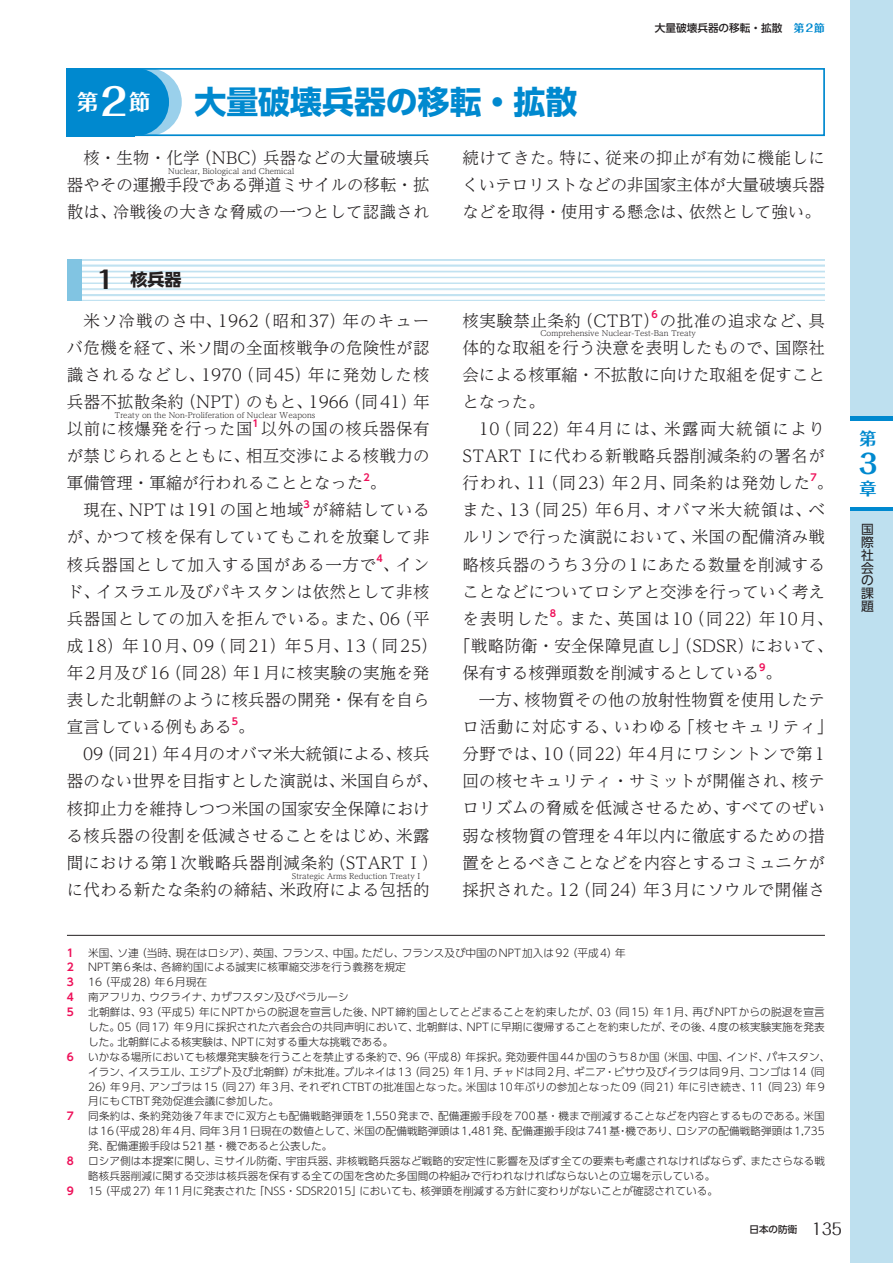
<style>
.page{position:relative;width:893px;height:1263px;background:#fff}
.page>*{position:absolute;margin:0;border:0;box-sizing:border-box;transform-origin:0 0}
.t1{font:700 31.95px "UD Shin Go Pro";color:#0089cf}
.t2{font:700 26.55px "Folk Pro";color:#0089cf}
.t3{font:700 21.3px "Folk Pro";color:#fff}
.t4{font:700 16.95px "UD Shin Go Pro";color:#231f20}
.t5{font:700 16.95px "Folk Pro";color:#0089cf}
.t6{font:300 16.5px/27.2px "UD Reimin Pr 6 N";letter-spacing:.015em;color:#231f20;text-align:justify}
.t7{font:300 16.5px/27.2px "UD Reimin Pr 6 N";letter-spacing:.055em;color:#231f20;text-align:center}
.t8{font:300 16.5px "UD Reimin Pr 6 N";letter-spacing:.035em;color:#231f20}
.t9{font:12.75px/12.8px "UD Shin Go Pr 6 N";color:#231f20;text-align:justify}
.t10{font:300 10.65px/14.9px "UD Shin Go Pr 6 N";color:#231f20;text-align:justify}
.t11{font:500 10.65px "UD Shin Go Pr 6 N";color:#231f20}
.t12{font:700 10.65px "UD Shin Go Pro De";color:#ee1059}
.t13{font:700 9.6px "UD Shin Go Pr 6 N De";color:#ee1059}
.t14{font:500 9.6px "UD Shin Go Pr 6 N";color:#231f20}
.t15{font:300 7.65px "UD Reimin Pr 6 N";color:#231f20}
.s1{font-family:"Folk Pro";font-weight:700;color:#0089cf}
.s2{font-size:37.2px}
.s3{font-family:"Folk Pro";font-size:24.45px}
.s4{font-family:"Folk Pro";font-weight:400;font-size:15.9px}
</style>
<div class="page">
<div style="left:67px;top:68px;width:758px;height:68px;border:2px solid #0089cf"></div>
<svg style="left:114px;top:68px;width:68px;height:68px"></svg>
<div style="left:67px;top:68px;width:68px;height:68px;background:#0089cf"></div>
<div style="left:101px;top:68px;width:68px;height:68px;background:#0089cf;border-radius:50%"></div>
<div style="left:67px;top:259px;width:15px;height:42px;background:#81c4e2"></div>
<hr style="left:67px;top:935px;width:758px;height:1px;background:#231f20">
<div style="left:850px;top:0;width:43px;height:1263px;background:#bee0ef"></div>
<hr style="left:850px;top:417px;width:43px;height:4px;background:#0089cf">
<svg style="left:850px;top:506px;width:43px;height:4px"></svg>
<div style="left:850px;top:421px;width:43px;height:85px;background:#fff"></div>
<p class="t11" style="left:655px;top:19px;width:172px">大量破壊兵器の移転・拡散 <span class="s1">第2節</span></p>
<p class="t3" style="left:77px;top:84px;width:75px">第<span class="s2">2</span>節</p>
<h1 class="t1" style="left:195px;top:76px;width:384px">大量破壊兵器の移転・拡散</h1>
<p class="t6" style="left:83px;top:143px;width:348px">核・生物・化学（NBC）兵器などの大量破壊兵</p>
<p class="t15" style="left:168px;top:165px;width:128px">Nuclear, Biological and Chemical</p>
<p class="t6" style="left:67px;top:171px;width:364px">器やその運搬手段である弾道ミサイルの移転・拡散は、冷戦後の大きな脅威の一つとして認識され</p>
<p class="t6" style="left:462px;top:143px;width:364px">続けてきた。特に、従来の抑止が有効に機能しにくいテロリストなどの非国家主体が大量破壊兵器などを取得・使用する懸念は、依然として強い。</p>
<p class="t4" style="left:97px;top:266px;width:86px"><span class="s3">1</span>　核兵器</p>
<p class="t6" style="left:67px;top:306px;width:364px;text-indent:16px">米ソ冷戦のさ中、1962（昭和37）年のキューバ危機を経て、米ソ間の全面核戦争の危険性が認識されるなどし、1970（同45）年に発効した核兵器不拡散条約（NPT）のもと、1966（同41）年</p>
<p class="t15" style="left:115px;top:409px;width:202px">Treaty on the Non-Proliferation of Nuclear Weapons</p>
<p class="t6" style="left:67px;top:415px;width:187px">以前に核爆発を行った国</p>
<p class="t13" style="left:252px;top:415px;width:8px">1</p>
<p class="t6" style="left:67px;top:415px;width:364px;text-indent:194px">以外の国の核兵器保有が禁じられるとともに、相互交渉による核戦力の軍備管理・軍縮が行われることとなった。</p>
<p class="t13" style="left:364px;top:470px;width:8px">2</p>
<p class="t6" style="left:83px;top:496px;width:222px">現在、NPTは191の国と地域</p>
<p class="t13" style="left:304px;top:497px;width:8px">3</p>
<p class="t6" style="left:67px;top:496px;width:364px;text-indent:245px">が締結しているが、かつて核を保有していてもこれを放棄して非核兵器国として加入する国がある一方で、イン</p>
<p class="t13" style="left:376px;top:551px;width:8px">4</p>
<p class="t6" style="left:67px;top:577px;width:372px;text-align:left">ド、イスラエル及びパキスタンは依然として非核兵器国としての加入を拒んでいる。また、06（平成18）年10月、09（同21）年5月、13（同25）年2月及び16（同28）年1月に核実験の実施を発表した北朝鮮のように核兵器の開発・保有を自ら宣言している例もある。</p>
<p class="t13" style="left:232px;top:714px;width:8px">5</p>
<p class="t6" style="left:67px;top:740px;width:373px;text-align:center">09（同21）年4月のオバマ米大統領による、核兵<br>器のない世界を目指すとした演説は、米国自らが、核抑止力を維持しつつ米国の国家安全保障における核兵器の役割を低減させることをはじめ、米露間における第1次戦略兵器削減条約（STARTⅠ）</p>
<p class="t15" style="left:292px;top:869px;width:130px">Strategic Arms Reduction Treaty I</p>
<p class="t6" style="left:67px;top:875px;width:364px">に代わる新たな条約の締結、米政府による包括的</p>
<p class="t13" style="left:651px;top:307px;width:8px">6</p>
<p class="t6" style="left:462px;top:333px;width:364px">体的な取組を行う決意を表明したもので、国際社会による核軍縮・不拡散に向けた取組を促すこととなった。</p>
<p class="t7" style="left:462px;top:414px;width:372px">10（同22）年4月には、米露両大統領により<br>START Iに代わる新戦略兵器削減条約の署名が行われ、11（同23）年2月、同条約は発効した。</p>
<p class="t8" style="left:462px;top:307px;width:364px">核実験禁止条約（CTBT）の批准の追求など、具</p>
<p class="t15" style="left:541px;top:327px;width:157px">Comprehensive Nuclear-Test-Ban Treaty</p>
<p class="t13" style="left:810px;top:470px;width:8px">7</p>
<p class="t6" style="left:462px;top:496px;width:372px;text-align:left">また、13（同25）年6月、オバマ米大統領は、ベルリンで行った演説において、米国の配備済み戦略核兵器のうち3分の1にあたる数量を削減することなどについてロシアと交渉を行っていく考えを表明した。また、英国は10（同22）年10月、</p>
<p class="t13" style="left:550px;top:605px;width:8px">8</p>
<p class="t6" style="left:462px;top:631px;width:372px;text-indent:-8px">「戦略防衛・安全保障見直し」（SDSR）において、保有する核弾頭数を削減するとしている。</p>
<p class="t13" style="left:759px;top:659px;width:8px">9</p>
<p class="t6" style="left:462px;top:686px;width:372px;text-align:center">一方、核物質その他の放射性物質を使用したテ<br>ロ活動に対応する、いわゆる「核セキュリティ」分野では、10（同22）年4月にワシントンで第1回の核セキュリティ・サミットが開催され、核テロリズムの脅威を低減させるため、すべてのぜい弱な核物質の管理を4年以内に徹底するための措置をとるべきことなどを内容とするコミュニケが採択された。12（同24）年3月にソウルで開催さ</p>
<p class="t5" style="left:859px;top:424px;width:18px">第</p>
<h2 class="t2" style="left:855px;top:441px;width:23px">３</h2>
<p class="t5" style="left:859px;top:474px;width:18px">章</p>
<p class="t9" style="left:861px;top:523px;width:14px">国際社会の課題</p>
<p class="t12" style="left:67px;top:944px;width:9px">1</p>
<p class="t10" style="left:88px;top:945px;width:539px">米国、ソ連（当時、現在はロシア）、英国、フランス、中国。ただし、フランス及び中国のNPT加入は92（平成4）年</p>
<p class="t12" style="left:67px;top:959px;width:9px">2</p>
<p class="t10" style="left:88px;top:960px;width:319px">NPT第6条は、各締約国による誠実に核軍縮交渉を行う義務を規定</p>
<p class="t12" style="left:67px;top:974px;width:9px">3</p>
<p class="t10" style="left:88px;top:974px;width:120px">16（平成28）年6月現在</p>
<p class="t12" style="left:67px;top:988px;width:9px">4</p>
<p class="t10" style="left:88px;top:989px;width:262px">南アフリカ、ウクライナ、カザフスタン及びベラルーシ</p>
<p class="t12" style="left:67px;top:1003px;width:9px">5</p>
<p class="t10" style="left:88px;top:1004px;width:738px">北朝鮮は、93（平成5）年にNPTからの脱退を宣言した後、NPT締約国としてとどまることを約束したが、03（同15）年1月、再びNPTからの脱退を宣言した。05（同17）年9月に採択された六者会合の共同声明において、北朝鮮は、NPTに早期に復帰することを約束したが、その後、4度の核実験実施を発表した。北朝鮮による核実験は、NPTに対する重大な挑戦である。</p>
<p class="t12" style="left:67px;top:1048px;width:9px">6</p>
<p class="t10" style="left:88px;top:1049px;width:744px;text-align:left">いかなる場所においても核爆発実験を行うことを禁止する条約で、96（平成8）年採択。発効要件国44か国のうち8か国（米国、中国、インド、パキスタン、イラン、イスラエル、エジプト及び北朝鮮）が未批准。ブルネイは13（同25）年1月、チャドは同2月、ギニア・ビサウ及びイラクは同9月、コンゴは14（同26）年9月、アンゴラは15（同27）年3月、それぞれCTBTの批准国となった。米国は10年ぶりの参加となった09（同21）年に引き続き、11（同23）年9月にもCTBT発効促進会議に参加した。</p>
<p class="t12" style="left:67px;top:1107px;width:9px">7</p>
<p class="t10" style="left:88px;top:1108px;width:738px">同条約は、条約発効後7年までに双方とも配備戦略弾頭を1,550発まで、配備運搬手段を700基・機まで削減することなどを内容とするものである。米国は16（平成28）年4月、同年3月1日現在の数値として、米国の配備戦略弾頭は1,481発、配備運搬手段は741基・機であり、ロシアの配備戦略弾頭は1,735発、配備運搬手段は521基・機であると公表した。</p>
<p class="t12" style="left:67px;top:1152px;width:9px">8</p>
<p class="t10" style="left:88px;top:1153px;width:738px">ロシア側は本提案に関し、ミサイル防衛、宇宙兵器、非核戦略兵器など戦略的安定性に影響を及ぼす全ての要素も考慮されなければならず、またさらなる戦略核兵器削減に関する交渉は核兵器を保有する全ての国を含めた多国間の枠組みで行われなければならないとの立場を示している。</p>
<p class="t12" style="left:67px;top:1182px;width:9px">9</p>
<p class="t10" style="left:88px;top:1183px;width:631px">15（平成27）年11月に発表された「NSS・SDSR2015」においても、核弾頭を削減する方針に変わりがないことが確認されている。</p>
<p class="t14" style="left:749px;top:1221px;width:94px">日本の防衛 <span class="s4">135</span></p>
</div>
